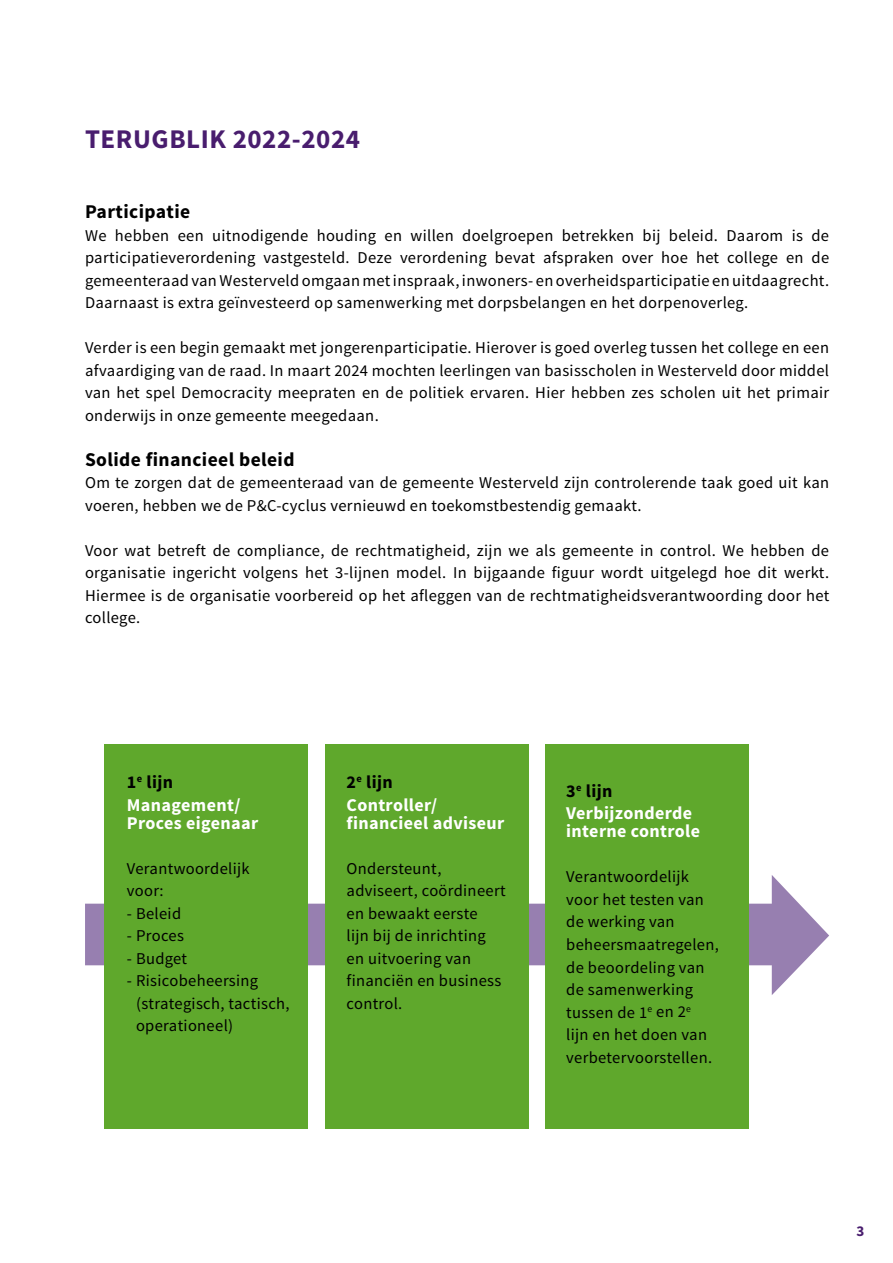
<style>
.page{position:relative;width:893px;height:1263px;background:#fff}
.page>*{position:absolute;margin:0;border:0;box-sizing:border-box;transform-origin:0 0}
.t1{font:700 27px "Source Sans Pro";letter-spacing:.02em;color:#491d6e}
.t2{font:700 19.5px "Source Sans Pro";letter-spacing:.02em;color:#000}
.t3{font:700 18px/22.5px "Source Sans Pro";letter-spacing:.02em;color:#fff}
.t4{font:16.5px/22.5px "Source Sans Pro";letter-spacing:.02em;color:#000}
.t5{font:15px "Source Sans Variable";color:#491d6e}
.s1{color:#000}
</style>
<div class="page">
<svg style="left:85px;top:875px;width:744px;height:120px"></svg>
<div style="left:104px;top:744px;width:204px;height:384px;background:#5fa82c"></div>
<div style="left:325px;top:744px;width:204px;height:384px;background:#5fa82c"></div>
<div style="left:546px;top:744px;width:203px;height:384px;background:#5fa82c"></div>
<h1 class="t1" style="left:85px;top:122px;width:276px">TERUGBLIK 2022-2024</h1>
<p class="t2" style="left:85px;top:199px;width:107px">Participatie</p>
<p class="t4" style="left:85px;top:224px;width:746px;text-align:justify">We hebben een uitnodigende houding en willen doelgroepen betrekken bij beleid. Daarom is de participatieverordening vastgesteld. Deze verordening bevat afspraken over hoe het college en de gemeenteraad van Westerveld omgaan met inspraak, inwoners- en overheidsparticipatie en uitdaagrecht.<br>Daarnaast is extra geïnvesteerd op samenwerking met dorpsbelangen en het dorpenoverleg.</p>
<p class="t4" style="left:85px;top:337px;width:746px;text-align:justify">Verder is een begin gemaakt met jongerenparticipatie. Hierover is goed overleg tussen het college en een afvaardiging van de raad. In maart 2024 mochten leerlingen van basisscholen in Westerveld door middel van het spel Democracity meepraten en de politiek ervaren. Hier hebben zes scholen uit het primair onderwijs in onze gemeente meegedaan.</p>
<p class="t2" style="left:85px;top:447px;width:211px">Solide financieel beleid</p>
<p class="t4" style="left:85px;top:472px;width:746px">Om te zorgen dat de gemeenteraad van de gemeente Westerveld zijn controlerende taak goed uit kan voeren, hebben we de P&amp;C-cyclus vernieuwd en toekomstbestendig gemaakt.</p>
<p class="t4" style="left:85px;top:539px;width:746px;text-align:justify">Voor wat betreft de compliance, de rechtmatigheid, zijn we als gemeente in control. We hebben de organisatie ingericht volgens het 3-lijnen model. In bijgaande figuur wordt uitgelegd hoe dit werkt.<br>Hiermee is de organisatie voorbereid op het afleggen van de rechtmatigheidsverantwoording door het college.</p>
<p class="t3" style="left:127px;top:772px;width:115px"><span class="s1">1</span><sup>e</sup> <span class="s1">lijn<br></span>Management/</p>
<p class="t3" style="left:127px;top:812px;width:133px">Proces eigenaar</p>
<p class="t4" style="left:127px;top:857px;width:124px">Verantwoordelijk voor:</p>
<p class="t4" style="left:127px;top:902px;width:56px">- Beleid</p>
<p class="t4" style="left:127px;top:925px;width:59px">- Proces</p>
<p class="t4" style="left:127px;top:947px;width:62px">- Budget</p>
<p class="t4" style="left:136px;top:970px;width:155px;text-indent:-9px">- Risicobeheersing (strategisch, tactisch, operationeel)</p>
<p class="t3" style="left:347px;top:772px;width:92px"><span class="s1">2</span><sup>e</sup> <span class="s1">lijn<br></span>Controller/</p>
<p class="t3" style="left:347px;top:812px;width:159px">financieel adviseur</p>
<p class="t4" style="left:347px;top:857px;width:161px">Ondersteunt, adviseert, coördineert en bewaakt eerste<br>lijn bij de inrichting en uitvoering van financiën en business control.</p>
<p class="t3" style="left:566px;top:780px;width:127px"><span class="s1">3</span><sup>e</sup> <span class="s1">lijn<br></span>Verbijzonderde</p>
<p class="t3" style="left:566px;top:821px;width:135px">interne controle</p>
<p class="t4" style="left:566px;top:866px;width:154px">Verantwoordelijk voor het testen van de werking van beheersmaatregelen, de beoordeling van de samenwerking tussen de 1<sup>e</sup> en 2<sup>e<br></sup>lijn en het doen van verbetervoorstellen.</p>
<p class="t5" style="left:856px;top:1222px;width:9px">3</p>
</div>
